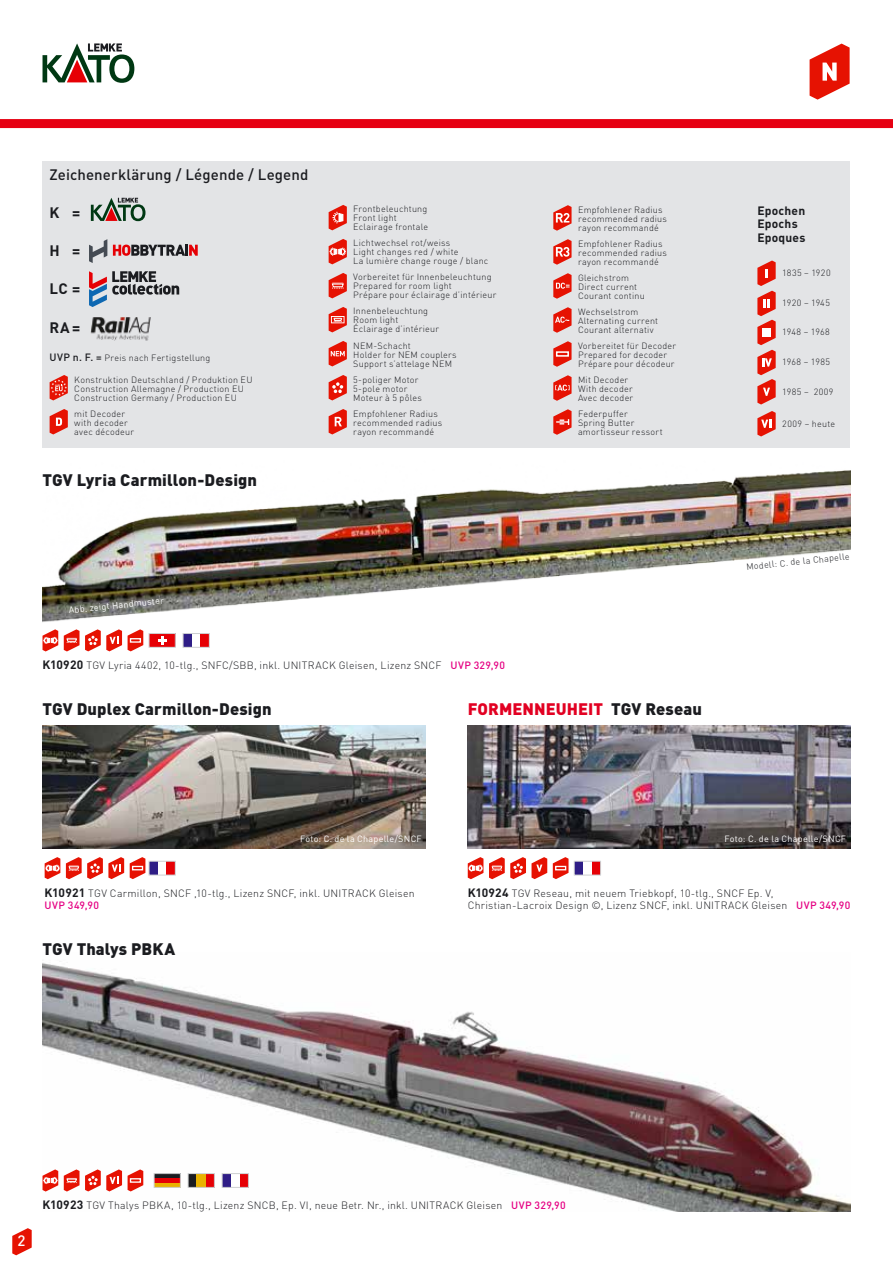
<style>
.page{position:relative;width:893px;height:1263px;background:#fff}
.page>*{position:absolute;margin:0;border:0;box-sizing:border-box;transform-origin:0 0}
.t1{font:900 16.5px "DIN";letter-spacing:.005em;color:#1b1c20}
.t2{font:900 16.5px "DIN";letter-spacing:.005em;color:#e20022}
.t3{font:500 15px "DIN";letter-spacing:.005em;color:#1b1c20}
.t4{font:700 15px "DIN";color:#1b1c20}
.t5{font:500 15px "DIN";color:#fff}
.t6{font:700 12px/13.5px "DIN";letter-spacing:.02em;color:#1b1c20}
.t7{font:300 10.5px/12px "DIN";letter-spacing:.02em;color:#1b1c20}
.t8{font:300 9px/9px "DIN";letter-spacing:.03em;color:#1b1c20}
.t9{font:9px "DIN";letter-spacing:.025em;color:#fff}
.t10{font:300 9px "DIN";color:#1b1c20}
.s1{font-weight:500;font-size:10.5px}
.s2{font-weight:700;font-size:12px}
.s3{font-weight:500;color:#e50083}
.s4{color:#1b1c20}
</style>
<div class="page">
<div style="left:0;top:119px;width:893px;height:9px;background:#e60012"></div>
<svg style="left:43px;top:43px;width:91px;height:40px"></svg>
<svg style="left:810px;top:44px;width:40px;height:56px"></svg>
<div style="left:43px;top:162px;width:807px;height:286px;background:#e3e4e6"></div>
<svg style="left:329px;top:205px;width:18px;height:25px"></svg>
<svg style="left:50px;top:375px;width:18px;height:25px"></svg>
<svg style="left:50px;top:409px;width:18px;height:25px"></svg>
<svg style="left:329px;top:239px;width:18px;height:25px"></svg>
<svg style="left:329px;top:273px;width:18px;height:25px"></svg>
<svg style="left:329px;top:307px;width:18px;height:25px"></svg>
<svg style="left:329px;top:375px;width:18px;height:25px"></svg>
<svg style="left:329px;top:409px;width:18px;height:25px"></svg>
<svg style="left:553px;top:205px;width:19px;height:26px"></svg>
<svg style="left:553px;top:239px;width:19px;height:26px"></svg>
<svg style="left:553px;top:273px;width:19px;height:26px"></svg>
<svg style="left:553px;top:307px;width:19px;height:26px"></svg>
<svg style="left:553px;top:341px;width:19px;height:26px"></svg>
<div style="left:556px;top:351px;width:13px;height:6px;border:2px solid #fff"></div>
<svg style="left:553px;top:375px;width:19px;height:26px"></svg>
<svg style="left:553px;top:409px;width:19px;height:26px"></svg>
<svg style="left:329px;top:341px;width:18px;height:25px"></svg>
<svg style="left:757px;top:260px;width:19px;height:144px"></svg>
<svg style="left:757px;top:411px;width:19px;height:25px"></svg>
<svg style="left:91px;top:198px;width:54px;height:23px"></svg>
<svg style="left:89px;top:239px;width:18px;height:24px"></svg>
<svg style="left:113px;top:245px;width:85px;height:11px"></svg>
<svg style="left:89px;top:271px;width:90px;height:36px"></svg>
<img style="left:90px;top:317px;width:61px;height:24px">
<img style="left:43px;top:470px;width:807px;height:152px">
<img style="left:43px;top:963px;width:807px;height:249px">
<img style="left:43px;top:726px;width:382px;height:123px">
<img style="left:468px;top:726px;width:382px;height:123px">
<svg style="left:43px;top:629px;width:15px;height:22px"></svg>
<svg style="left:64px;top:629px;width:58px;height:22px"></svg>
<svg style="left:128px;top:629px;width:15px;height:22px"></svg>
<div style="left:130px;top:638px;width:11px;height:5px;border:1px solid #fff"></div>
<div style="left:149px;top:633px;width:26px;height:14px;background:#e60005"></div>
<svg style="left:158px;top:636px;width:8px;height:8px"></svg>
<div style="left:149px;top:633px;width:27px;height:14px;border:1px solid #ced0d2"></div>
<div style="left:183px;top:633px;width:9px;height:14px;background:#2e1d86"></div>
<div style="left:200px;top:633px;width:9px;height:14px;background:#e60005"></div>
<div style="left:183px;top:633px;width:27px;height:14px;border:1px solid #ced0d2"></div>
<svg style="left:43px;top:1169px;width:15px;height:22px"></svg>
<svg style="left:64px;top:1169px;width:58px;height:22px"></svg>
<svg style="left:128px;top:1169px;width:15px;height:22px"></svg>
<div style="left:130px;top:1178px;width:11px;height:5px;border:1px solid #fff"></div>
<hr style="left:154px;top:1183px;width:26px;height:4px;background:#e9b200">
<div style="left:154px;top:1178px;width:26px;height:5px;background:#e60005"></div>
<div style="left:154px;top:1173px;width:26px;height:5px;background:#1b1c20"></div>
<div style="left:154px;top:1173px;width:27px;height:14px;border:1px solid #ced0d2"></div>
<div style="left:188px;top:1173px;width:9px;height:14px;background:#1b1c20"></div>
<div style="left:197px;top:1173px;width:9px;height:14px;background:#e9b200"></div>
<div style="left:206px;top:1173px;width:8px;height:14px;background:#e60005"></div>
<div style="left:188px;top:1173px;width:27px;height:14px;border:1px solid #ced0d2"></div>
<div style="left:222px;top:1173px;width:9px;height:14px;background:#2e1d86"></div>
<div style="left:231px;top:1173px;width:9px;height:14px;background:#fff"></div>
<div style="left:240px;top:1173px;width:8px;height:14px;background:#e60005"></div>
<div style="left:222px;top:1173px;width:27px;height:14px;border:1px solid #ced0d2"></div>
<svg style="left:45px;top:857px;width:15px;height:22px"></svg>
<svg style="left:66px;top:857px;width:58px;height:22px"></svg>
<svg style="left:130px;top:857px;width:15px;height:22px"></svg>
<div style="left:132px;top:866px;width:11px;height:4px;border:1px solid #fff"></div>
<div style="left:149px;top:861px;width:9px;height:14px;background:#2e1d86"></div>
<div style="left:166px;top:861px;width:9px;height:14px;background:#e60005"></div>
<div style="left:149px;top:861px;width:27px;height:14px;border:1px solid #ced0d2"></div>
<svg style="left:468px;top:857px;width:15px;height:22px"></svg>
<svg style="left:489px;top:857px;width:58px;height:22px"></svg>
<svg style="left:553px;top:857px;width:15px;height:22px"></svg>
<div style="left:555px;top:866px;width:11px;height:4px;border:1px solid #fff"></div>
<div style="left:574px;top:861px;width:9px;height:14px;background:#2e1d86"></div>
<div style="left:592px;top:861px;width:9px;height:14px;background:#e60005"></div>
<div style="left:574px;top:861px;width:27px;height:14px;border:1px solid #ced0d2"></div>
<svg style="left:12px;top:1228px;width:20px;height:27px"></svg>
<h2 class="t3" style="left:50px;top:165px;width:260px">Zeichenerklärung / Légende / Legend</h2>
<h2 class="t4" style="left:50px;top:203px;width:32px">K =</h2>
<h2 class="t4" style="left:50px;top:241px;width:32px">H =</h2>
<h2 class="t4" style="left:50px;top:279px;width:32px">LC =</h2>
<h2 class="t4" style="left:50px;top:317px;width:32px">RA=</h2>
<p class="t8" style="left:50px;top:353px;width:162px"><span class="s1">UVP n. F. =</span> Preis nach Fertigstellung</p>
<p class="t8" style="left:74px;top:375px;width:180px">Konstruktion Deutschland / Produktion EU<br>Construction Allemagne / Production EU<br>Construction Germany / Production EU</p>
<p class="t8" style="left:74px;top:409px;width:61px">mit Decoder with decoder avec décodeur</p>
<h1 class="t1" style="left:43px;top:469px;width:216px">TGV Lyria Carmillon-Design</h1>
<p class="t9" style="left:68px;top:604px;width:97px;rotate:-6deg">Abb. zeigt Handmuster</p>
<p class="t8" style="left:353px;top:205px;width:76px">Frontbeleuchtung<br>Front light<br>Eclairage frontale</p>
<p class="t8" style="left:353px;top:239px;width:137px">Lichtwechsel rot/weiss<br>Light changes red / white<br>La lumière change rouge / blanc</p>
<p class="t8" style="left:353px;top:273px;width:145px">Vorbereitet für Innenbeleuchtung<br>Prepared for room light<br>Prépare pour éclairage d’intérieur</p>
<p class="t8" style="left:353px;top:307px;width:87px">Innenbeleuchtung<br>Room light<br>Éclairage d’intérieur</p>
<p class="t8" style="left:353px;top:341px;width:105px">NEM-Schacht<br>Holder for NEM couplers<br>Support s’attelage NEM</p>
<p class="t8" style="left:353px;top:375px;width:70px">5-poliger Motor<br>5-pole motor<br>Moteur à 5 pôles</p>
<p class="t8" style="left:353px;top:409px;width:91px">Empfohlener Radius recommended radius rayon recommandé</p>
<p class="t7" style="left:43px;top:659px;width:464px"><span class="s2">K10920</span> TGV Lyria 4402, 10-tlg., SNFC/SBB, inkl. UNITRACK Gleisen, Lizenz SNCF <span class="s3">UVP 329,90</span></p>
<p class="t8" style="left:578px;top:205px;width:91px">Empfohlener Radius recommended radius rayon recommandé</p>
<p class="t8" style="left:578px;top:239px;width:91px">Empfohlener Radius recommended radius rayon recommandé</p>
<p class="t8" style="left:578px;top:273px;width:68px">Gleichstrom<br>Direct current<br>Courant continu</p>
<p class="t8" style="left:578px;top:307px;width:82px">Wechselstrom<br>Alternating current<br>Courant alternativ</p>
<p class="t8" style="left:578px;top:341px;width:100px">Vorbereitet für Decoder<br>Prepared for decoder<br>Prépare pour décodeur</p>
<p class="t8" style="left:578px;top:375px;width:57px">Mit Decoder<br>With decoder<br>Avec decoder</p>
<p class="t8" style="left:578px;top:409px;width:86px">Federpuffer<br>Spring Butter amortisseur ressort</p>
<h1 class="t1" style="left:43px;top:698px;width:231px">TGV Duplex Carmillon-Design</h1>
<h1 class="t2" style="left:468px;top:698px;width:236px">FORMENNEUHEIT <span class="s4">TGV Reseau</span></h1>
<h3 class="t6" style="left:757px;top:203px;width:50px">Epochen<br>Epochs<br>Epoques</h3>
<p class="t8" style="left:782px;top:268px;width:50px">1835 – 1920</p>
<p class="t8" style="left:782px;top:299px;width:49px">1920 – 1945</p>
<p class="t10" style="left:782px;top:327px;width:49px">1948 – 1968</p>
<p class="t8" style="left:782px;top:358px;width:49px">1968 – 1985</p>
<p class="t8" style="left:782px;top:387px;width:53px">1985 – 2009</p>
<p class="t8" style="left:782px;top:419px;width:54px">2009 – heute</p>
<p class="t8" style="left:746px;top:562px;width:105px;rotate:-6deg">Modell: C. de la Chapelle</p>
<p class="t9" style="left:300px;top:834px;width:123px">Foto: C. de la Chapelle/SNCF</p>
<p class="t9" style="left:724px;top:834px;width:123px">Foto: C. de la Chapelle/SNCF</p>
<p class="t7" style="left:45px;top:887px;width:371px"><span class="s2">K10921</span> TGV Carmillon, SNCF ,10-tlg., Lizenz SNCF, inkl. UNITRACK Gleisen<br><span class="s3">UVP 349,90</span></p>
<p class="t7" style="left:468px;top:887px;width:384px"><span class="s2">K10924</span> TGV Reseau, mit neuem Triebkopf, 10-tlg., SNCF Ep. V,<br>Christian-Lacroix Design ©, Lizenz SNCF, inkl. UNITRACK Gleisen <span class="s3">UVP 349,90</span></p>
<h1 class="t1" style="left:43px;top:937px;width:134px">TGV Thalys PBKA</h1>
<h2 class="t5" style="left:18px;top:1231px;width:9px">2</h2>
<p class="t7" style="left:43px;top:1199px;width:525px"><span class="s2">K10923</span> TGV Thalys PBKA, 10-tlg., Lizenz SNCB, Ep. VI, neue Betr. Nr., inkl. UNITRACK Gleisen <span class="s3">UVP 329,90</span></p>
</div>
